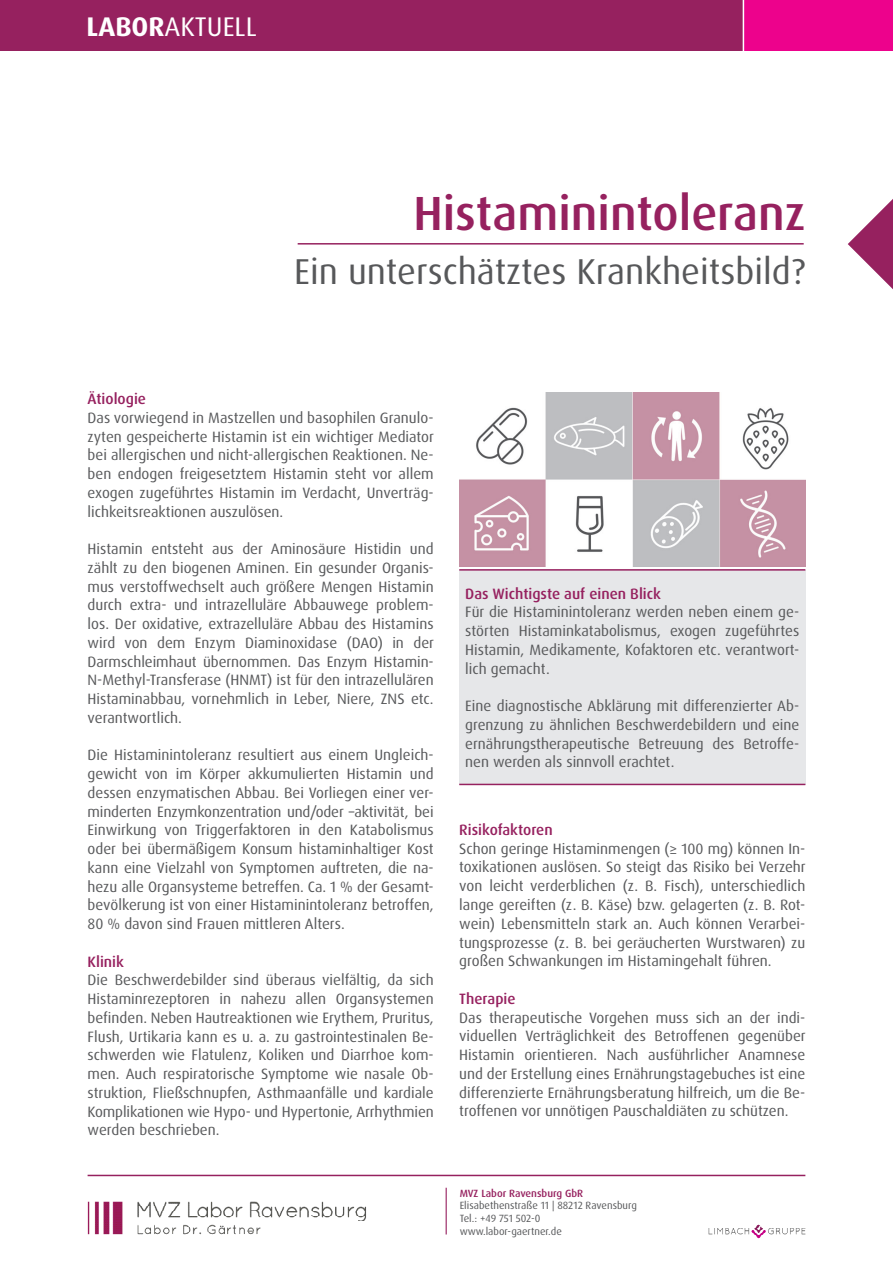
<style>
.page{position:relative;width:893px;height:1263px;background:#fff}
.page>*{position:absolute;margin:0;border:0;box-sizing:border-box;transform-origin:0 0}
.t1{font:500 48px "Dax OT";color:#96215f}
.t2{font:36px "Dax OT";color:#57585a}
.t3{font:27px "Dax OT";color:#fff}
.t4{font:15px/18.8px "Dax OT";color:#57585a;text-align:justify}
.t5{font:500 15px "Dax OT";color:#96215f}
.t6{font:10.5px/12.6px "Dax OT";color:#57585a}
.t7{font:500 10.5px "Dax OT";color:#96215f}
.s1{font-weight:700}
</style>
<div class="page">
<div style="left:0;top:0;width:744px;height:51px;background:#96215f"></div>
<div style="left:744px;top:0;width:149px;height:51px;background:#ed028c"></div>
<hr style="left:743px;top:0;width:1px;height:53px;background:#fff">
<svg style="left:848px;top:199px;width:45px;height:91px"></svg>
<hr style="left:88px;top:1175px;width:717px;height:1px;background:#96215f">
<img style="left:87px;top:1201px;width:279px;height:34px">
<hr style="left:446px;top:1188px;width:1px;height:46px;background:#96215f">
<img style="left:708px;top:1224px;width:98px;height:15px">
<hr style="left:0;top:0;width:1px;height:51px;background:#ed028c">
<hr style="left:298px;top:243px;width:506px;height:2px;background:#96215f">
<div style="left:459px;top:570px;width:346px;height:214px;background:#e6e7e9"></div>
<hr style="left:459px;top:569px;width:346px;height:2px;background:#96215f">
<hr style="left:459px;top:784px;width:346px;height:1px;background:#96215f">
<img style="left:460px;top:392px;width:346px;height:175px">
<h3 class="t3" style="left:87px;top:10px;width:172px"><span class="s1">LABOR</span>AKTUELL</h3>
<h1 class="t1" style="left:413px;top:183px;width:394px">Histaminintoleranz</h1>
<h2 class="t2" style="left:294px;top:249px;width:513px">Ein unterschätztes Krankheitsbild?</h2>
<p class="t5" style="left:88px;top:389px;width:60px">Ätiologie</p>
<p class="t4" style="left:88px;top:408px;width:348px">Das vorwiegend in Mastzellen und basophilen Granulo&shy;zyten gespeicherte Histamin ist ein wichtiger Mediator bei allergischen und nicht-allergischen Reaktionen. Ne&shy;ben endogen freigesetztem Histamin steht vor allem exogen zugeführtes Histamin im Verdacht, Unverträg&shy;lichkeitsreaktionen auszulösen.</p>
<p class="t4" style="left:88px;top:540px;width:348px">Histamin entsteht aus der Aminosäure Histidin und zählt zu den biogenen Aminen. Ein gesunder Organis&shy;mus verstoffwechselt auch größere Mengen Histamin durch extra- und intrazelluläre Abbauwege problem&shy;los. Der oxidative, extrazelluläre Abbau des Histamins wird von dem Enzym Diaminoxidase (DAO) in der Darmschleimhaut übernommen. Das Enzym Histamin-N-Methyl-Transferase (HNMT) ist für den intrazellulären Histaminabbau, vornehmlich in Leber, Niere, ZNS etc. verantwortlich.</p>
<p class="t4" style="left:88px;top:746px;width:348px">Die Histaminintoleranz resultiert aus einem Ungleich&shy;gewicht von im Körper akkumulierten Histamin und dessen enzymatischen Abbau. Bei Vorliegen einer ver&shy;minderten Enzymkonzentration und/oder –aktivität, bei Einwirkung von Triggerfaktoren in den Katabolismus oder bei übermäßigem Konsum histaminhaltiger Kost kann eine Vielzahl von Symptomen auftreten, die na&shy;hezu alle Organsysteme betreffen. Ca. 1 % der Gesamt&shy;bevölkerung ist von einer Histaminintoleranz betroffen, 80 % davon sind Frauen mittleren Alters.</p>
<p class="t5" style="left:88px;top:952px;width:38px">Klinik</p>
<p class="t4" style="left:88px;top:971px;width:348px">Die Beschwerdebilder sind überaus vielfältig, da sich Histaminrezeptoren in nahezu allen Organsystemen befinden. Neben Hautreaktionen wie Erythem, Pruritus, Flush, Urtikaria kann es u. a. zu gastrointestinalen Be&shy;schwerden wie Flatulenz, Koliken und Diarrhoe kom&shy;men. Auch respiratorische Symptome wie nasale Ob&shy;struktion, Fließschnupfen, Asthmaanfälle und kardiale Komplikationen wie Hypo- und Hypertonie, Arrhythmien werden beschrieben.</p>
<p class="t5" style="left:465px;top:584px;width:197px">Das Wichtigste auf einen Blick</p>
<p class="t4" style="left:465px;top:603px;width:336px">Für die Histaminintoleranz werden neben einem ge&shy;störten Histaminkatabolismus, exogen zugeführtes Histamin, Medikamente, Kofaktoren etc. verantwort&shy;lich gemacht.</p>
<p class="t4" style="left:465px;top:697px;width:336px">Eine diagnostische Abklärung mit differenzierter Ab&shy;grenzung zu ähnlichen Beschwerdebildern und eine ernährungstherapeutische Betreuung des Betroffe&shy;nen werden als sinnvoll erachtet.</p>
<p class="t5" style="left:459px;top:820px;width:95px">Risikofaktoren</p>
<p class="t4" style="left:459px;top:839px;width:348px">Schon geringe Histaminmengen (≥ 100 mg) können In&shy;toxikationen auslösen. So steigt das Risiko bei Verzehr von leicht verderblichen (z. B. Fisch), unterschiedlich lange gereiften (z. B. Käse) bzw. gelagerten (z. B. Rot&shy;wein) Lebensmitteln stark an. Auch können Verarbei&shy;tungsprozesse (z. B. bei geräucherten Wurstwaren) zu großen Schwankungen im Histamingehalt führen.</p>
<p class="t5" style="left:459px;top:989px;width:58px">Therapie</p>
<p class="t4" style="left:459px;top:1008px;width:348px">Das therapeutische Vorgehen muss sich an der indi&shy;viduellen Verträglichkeit des Betroffenen gegenüber Histamin orientieren. Nach ausführlicher Anamnese und der Erstellung eines Ernährungstagebuches ist eine differenzierte Ernährungsberatung hilfreich, um die Be&shy;troffenen vor unnötigen Pauschaldiäten zu schützen.</p>
<p class="t7" style="left:460px;top:1186px;width:125px">MVZ Labor Ravensburg GbR</p>
<p class="t6" style="left:460px;top:1199px;width:179px">Elisabethenstraße 11 | 88212 Ravensburg<br>Tel.: +49 751 502-0 www.labor-gaertner.de</p>
</div>
